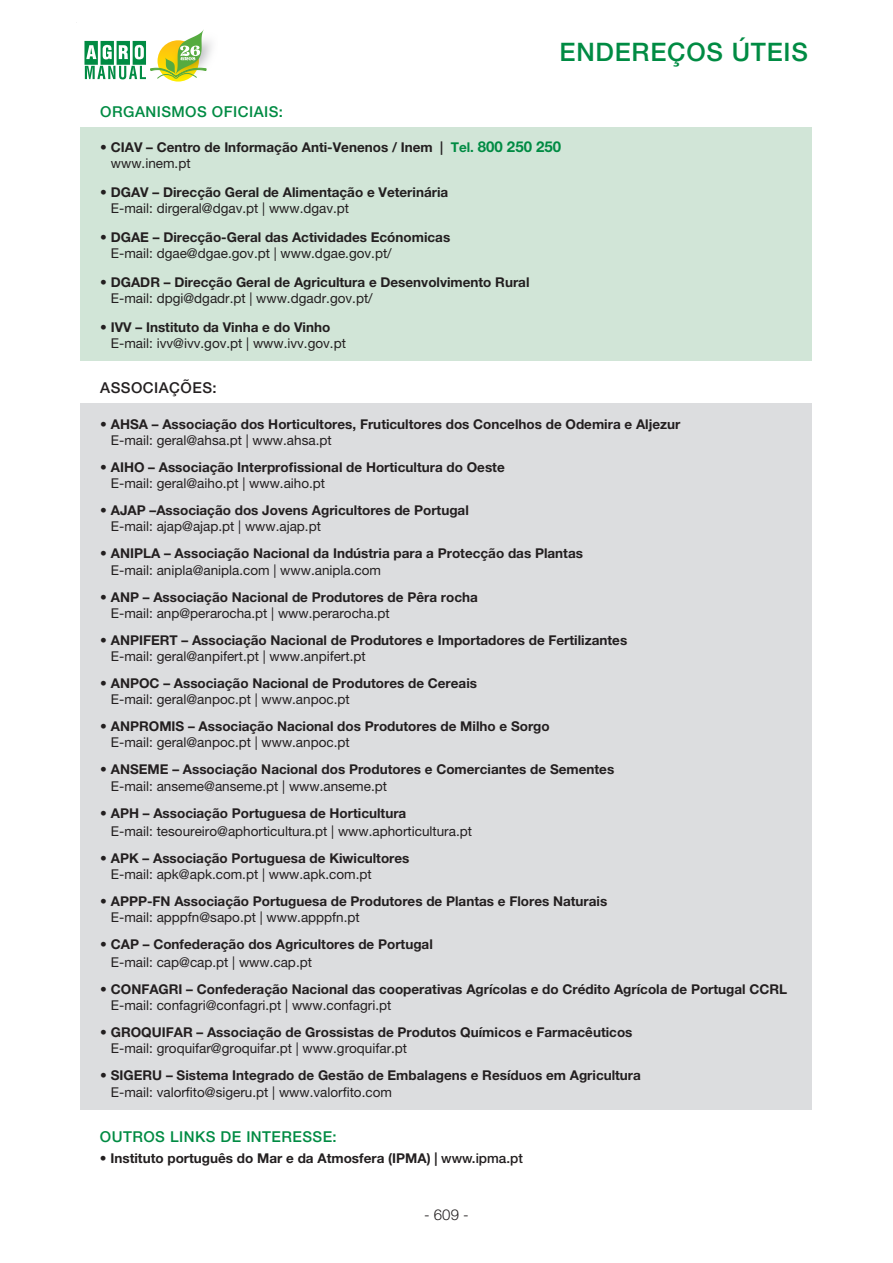
<style>
.page{position:relative;width:893px;height:1263px;background:#fff}
.page>*{position:absolute;margin:0;border:0;box-sizing:border-box;transform-origin:0 0}
.t1{font:500 25.5px "Helvetica Neue LT Pro";letter-spacing:.03em;color:#008b43}
.t2{font:500 15px "Helvetica Neue LT Pro";letter-spacing:.03em;color:#008b43}
.t3{font:500 15px "Helvetica Neue LT Pro";letter-spacing:.03em;color:#231f20}
.t4{font:300 15px "Helvetica Neue LT Pro";color:#231f20}
.t5{font:700 13.5px/16.2px "Helvetica Neue LT Pro";color:#231f20}
.t6{font:13.5px "Helvetica Neue LT Pro";color:#231f20}
.s1{font-weight:500}
.s2{color:#008b43}
.s3{font-size:15px;color:#008b43}
.s4{font-weight:400}
</style>
<div class="page">
<div style="left:81px;top:403px;width:731px;height:707px;background:#dcdddf"></div>
<div style="left:81px;top:128px;width:731px;height:233px;background:#d1e5d7"></div>
<img style="left:168px;top:40px;width:44px;height:42px">
<svg style="left:84px;top:29px;width:122px;height:50px"></svg>
<h1 class="t1" style="left:560px;top:36px;width:250px">ENDEREÇOS ÚTEIS</h1>
<p class="t2" style="left:100px;top:103px;width:184px">ORGANISMOS OFICIAIS:</p>
<p class="t5" style="left:111px;top:139px;width:452px;text-indent:-11px">• CIAV – Centro de Informação Anti-Venenos / Inem <span class="s1">|</span> <span class="s2">Tel.</span> <span class="s3">800 250 250 </span><span class="s4">www.inem.pt</span></p>
<p class="t5" style="left:100px;top:184px;width:349px">• DGAV – Direcção Geral de Alimentação e Veterinária</p>
<p class="t6" style="left:111px;top:200px;width:240px">E-mail: dirgeral@dgav.pt | www.dgav.pt</p>
<p class="t5" style="left:100px;top:229px;width:351px">• DGAE – Direcção-Geral das Actividades Ecónomicas</p>
<p class="t6" style="left:111px;top:245px;width:282px">E-mail: dgae@dgae.gov.pt | www.dgae.gov.pt/</p>
<p class="t5" style="left:100px;top:274px;width:431px">• DGADR – Direcção Geral de Agricultura e Desenvolvimento Rural</p>
<p class="t6" style="left:111px;top:290px;width:263px">E-mail: dpgi@dgadr.pt | www.dgadr.gov.pt/</p>
<p class="t5" style="left:100px;top:319px;width:231px">• IVV – Instituto da Vinha e do Vinho</p>
<p class="t6" style="left:111px;top:335px;width:237px">E-mail: ivv@ivv.gov.pt | www.ivv.gov.pt</p>
<p class="t3" style="left:100px;top:379px;width:118px">ASSOCIAÇÕES:</p>
<p class="t5" style="left:100px;top:415px;width:582px">• AHSA – Associação dos Horticultores, Fruticultores dos Concelhos de Odemira e Aljezur</p>
<p class="t6" style="left:111px;top:432px;width:222px">E-mail: geral@ahsa.pt | www.ahsa.pt</p>
<p class="t5" style="left:100px;top:459px;width:406px">• AIHO – Associação Interprofissional de Horticultura do Oeste</p>
<p class="t6" style="left:111px;top:475px;width:216px">E-mail: geral@aiho.pt | www.aiho.pt</p>
<p class="t5" style="left:100px;top:502px;width:370px">• AJAP –Associação dos Jovens Agricultores de Portugal</p>
<p class="t6" style="left:111px;top:518px;width:212px">E-mail: ajap@ajap.pt | www.ajap.pt</p>
<p class="t5" style="left:100px;top:545px;width:484px">• ANIPLA – Associação Nacional da Indústria para a Protecção das Plantas</p>
<p class="t6" style="left:111px;top:562px;width:272px">E-mail: anipla@anipla.com | www.anipla.com</p>
<p class="t5" style="left:100px;top:588px;width:379px">• ANP – Associação Nacional de Produtores de Pêra rocha</p>
<p class="t6" style="left:111px;top:605px;width:280px">E-mail: anp@perarocha.pt | www.perarocha.pt</p>
<p class="t5" style="left:100px;top:631px;width:528px">• ANPIFERT – Associação Nacional de Produtores e Importadores de Fertilizantes</p>
<p class="t6" style="left:111px;top:648px;width:256px">E-mail: geral@anpifert.pt | www.anpifert.pt</p>
<p class="t5" style="left:100px;top:675px;width:378px">• ANPOC – Associação Nacional de Produtores de Cereais</p>
<p class="t6" style="left:111px;top:691px;width:240px">E-mail: geral@anpoc.pt | www.anpoc.pt</p>
<p class="t5" style="left:100px;top:718px;width:451px">• ANPROMIS – Associação Nacional dos Produtores de Milho e Sorgo</p>
<p class="t6" style="left:111px;top:734px;width:240px">E-mail: geral@anpoc.pt | www.anpoc.pt</p>
<p class="t5" style="left:100px;top:761px;width:515px">• ANSEME – Associação Nacional dos Produtores e Comerciantes de Sementes</p>
<p class="t6" style="left:111px;top:778px;width:278px">E-mail: anseme@anseme.pt | www.anseme.pt</p>
<p class="t5" style="left:100px;top:804px;width:308px">• APH – Associação Portuguesa de Horticultura</p>
<p class="t6" style="left:111px;top:823px;width:363px">E-mail: tesoureiro@aphorticultura.pt | www.aphorticultura.pt</p>
<p class="t5" style="left:100px;top:849px;width:311px">• APK – Associação Portuguesa de Kiwicultores</p>
<p class="t6" style="left:111px;top:866px;width:262px">E-mail: apk@apk.com.pt | www.apk.com.pt</p>
<p class="t5" style="left:100px;top:892px;width:509px">• APPP-FN Associação Portuguesa de Produtores de Plantas e Flores Naturais</p>
<p class="t6" style="left:111px;top:909px;width:250px">E-mail: apppfn@sapo.pt | www.apppfn.pt</p>
<p class="t5" style="left:100px;top:936px;width:334px">• CAP – Confederação dos Agricultores de Portugal</p>
<p class="t6" style="left:111px;top:954px;width:203px">E-mail: cap@cap.pt | www.cap.pt</p>
<p class="t5" style="left:100px;top:981px;width:688px">• CONFAGRI – Confederação Nacional das cooperativas Agrícolas e do Crédito Agrícola de Portugal CCRL</p>
<p class="t6" style="left:111px;top:997px;width:282px">E-mail: confagri@confagri.pt | www.confagri.pt</p>
<p class="t5" style="left:100px;top:1024px;width:534px">• GROQUIFAR – Associação de Grossistas de Produtos Químicos e Farmacêuticos</p>
<p class="t6" style="left:111px;top:1040px;width:298px">E-mail: groquifar@groquifar.pt | www.groquifar.pt</p>
<p class="t5" style="left:100px;top:1067px;width:542px">• SIGERU – Sistema Integrado de Gestão de Embalagens e Resíduos em Agricultura</p>
<p class="t6" style="left:111px;top:1084px;width:283px">E-mail: valorfito@sigeru.pt | www.valorfito.com</p>
<p class="t2" style="left:100px;top:1128px;width:238px">OUTROS LINKS DE INTERESSE:</p>
<p class="t5" style="left:100px;top:1150px;width:424px">• Instituto português do Mar e da Atmosfera (IPMA) | <span class="s1">www.ipma.pt</span></p>
<p class="t4" style="left:424px;top:1206px;width:46px">- 609 -</p>
</div>
